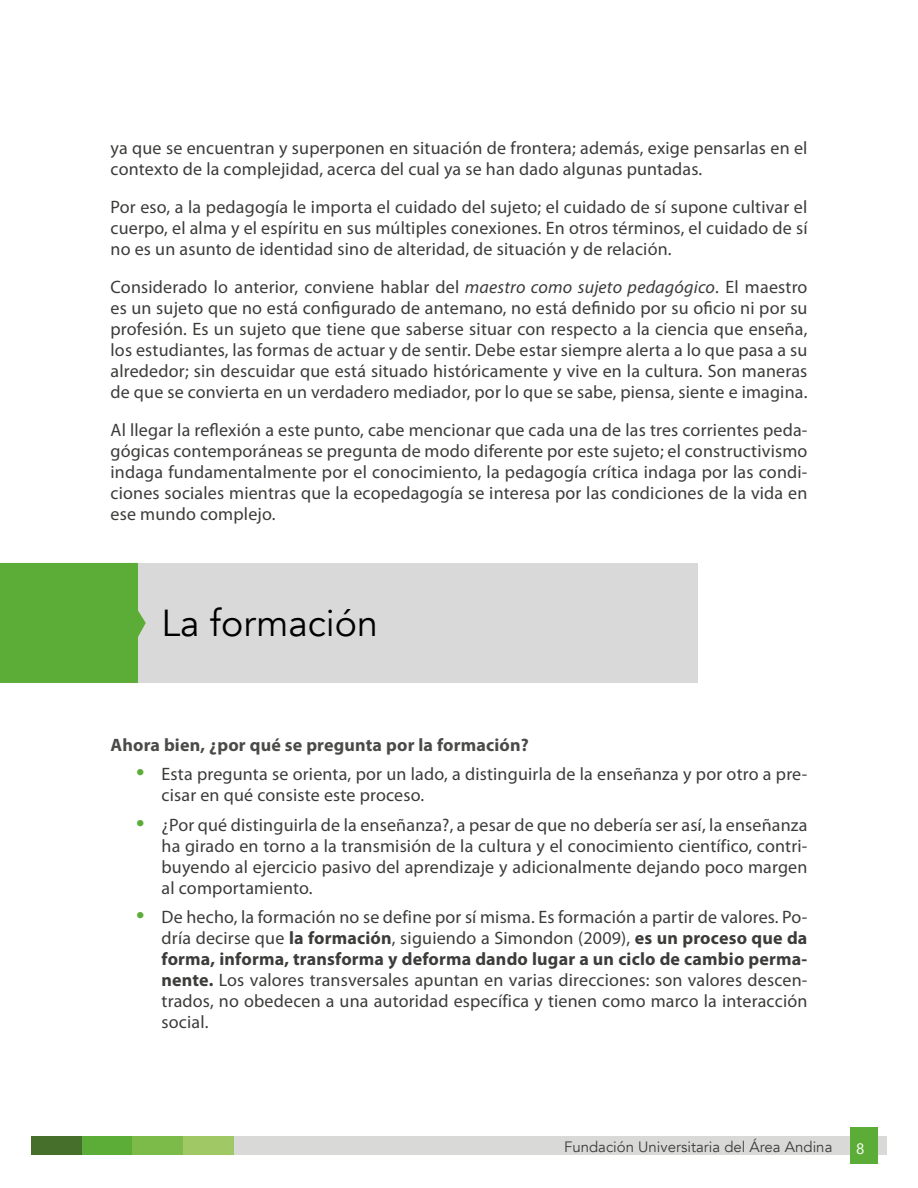
<style>
.page{position:relative;width:918px;height:1188px;background:#fff}
.page>*{position:absolute;margin:0;border:0;box-sizing:border-box;transform-origin:0 0}
.t1{font:37.5px "Avenir";color:#000}
.t2{font:18px/21px "Myriad Pro";letter-spacing:.01em;color:#3c3c3b;text-align:justify}
.t3{font:700 18px "Myriad Pro";letter-spacing:.01em;color:#4a4a49}
.t4{font:15px "Avenir";color:#3c3c3b}
.t5{font:15px "Avenir";color:#fff}
.s1{font-style:italic}
.s2{font-size:30px;color:#5cac38}
.s3{font-weight:700}
</style>
<div class="page">
<div style="left:234px;top:1137px;width:653px;height:18px;background:#d9d9d8"></div>
<div style="left:850px;top:1128px;width:28px;height:36px;background:#5cac38"></div>
<div style="left:82px;top:1137px;width:50px;height:18px;background:#5cac38"></div>
<div style="left:132px;top:1137px;width:51px;height:18px;background:#7cba4a"></div>
<div style="left:31px;top:1137px;width:51px;height:18px;background:#466f2c"></div>
<div style="left:183px;top:1137px;width:51px;height:18px;background:#a0c865"></div>
<div style="left:138px;top:563px;width:559px;height:120px;background:#d9d9d9"></div>
<div style="left:0;top:563px;width:146px;height:120px;background:#5cac38"></div>
<p class="t2" style="left:111px;top:137px;width:698px">ya que se encuentran y superponen en situación de frontera; además, exige pensarlas en el contexto de la complejidad, acerca del cual ya se han dado algunas puntadas.</p>
<p class="t2" style="left:111px;top:196px;width:699px">Por eso, a la pedagogía le importa el cuidado del sujeto; el cuidado de sí supone cultivar el cuerpo, el alma y el espíritu en sus múltiples conexiones. En otros términos, el cuidado de sí no es un asunto de identidad sino de alteridad, de situación y de relación.</p>
<p class="t2" style="left:111px;top:276px;width:699px">Considerado lo anterior, conviene hablar del <span class="s1">maestro como sujeto pedagógico</span>. El maestro es un sujeto que no está configurado de antemano, no está definido por su oficio ni por su profesión. Es un sujeto que tiene que saberse situar con respecto a la ciencia que enseña, los estudiantes, las formas de actuar y de sentir. Debe estar siempre alerta a lo que pasa a su alrededor; sin descuidar que está situado históricamente y vive en la cultura. Son maneras de que se convierta en un verdadero mediador, por lo que se sabe, piensa, siente e imagina.</p>
<p class="t2" style="left:111px;top:419px;width:698px">Al llegar la reflexión a este punto, cabe mencionar que cada una de las tres corrientes peda&shy;gógicas contemporáneas se pregunta de modo diferente por este sujeto; el constructivismo indaga fundamentalmente por el conocimiento, la pedagogía crítica indaga por las condi&shy;ciones sociales mientras que la ecopedagogía se interesa por las condiciones de la vida en ese mundo complejo.</p>
<h1 class="t1" style="left:161px;top:601px;width:218px">La formación</h1>
<p class="t3" style="left:111px;top:733px;width:420px">Ahora bien, ¿por qué se pregunta por la formación?</p>
<p class="t2" style="left:162px;top:763px;width:647px;text-indent:-26px"><span class="s2">•</span> Esta pregunta se orienta, por un lado, a distinguirla de la enseñanza y por otro a pre&shy;cisar en qué consiste este proceso.</p>
<p class="t2" style="left:162px;top:814px;width:647px;text-indent:-26px"><span class="s2">•</span> ¿Por qué distinguirla de la enseñanza?, a pesar de que no debería ser así, la enseñanza ha girado en torno a la transmisión de la cultura y el conocimiento científico, contri&shy;buyendo al ejercicio pasivo del aprendizaje y adicionalmente dejando poco margen al comportamiento.</p>
<p class="t2" style="left:162px;top:906px;width:647px;text-indent:-26px"><span class="s2">•</span> De hecho, la formación no se define por sí misma. Es formación a partir de valores. Po&shy;dría decirse que <span class="s3">la formación</span>, siguiendo a Simondon (2009), <span class="s3">es un proceso que da forma, informa, transforma y deforma dando lugar a un ciclo de cambio perma&shy;nente.</span> Los valores transversales apuntan en varias direcciones: son valores descen&shy;trados, no obedecen a una autoridad específica y tienen como marco la interacción social.</p>
<p class="t4" style="left:564px;top:1138px;width:270px">Fundación Universitaria del Área Andina</p>
<p class="t5" style="left:856px;top:1136px;width:10px">8</p>
</div>
